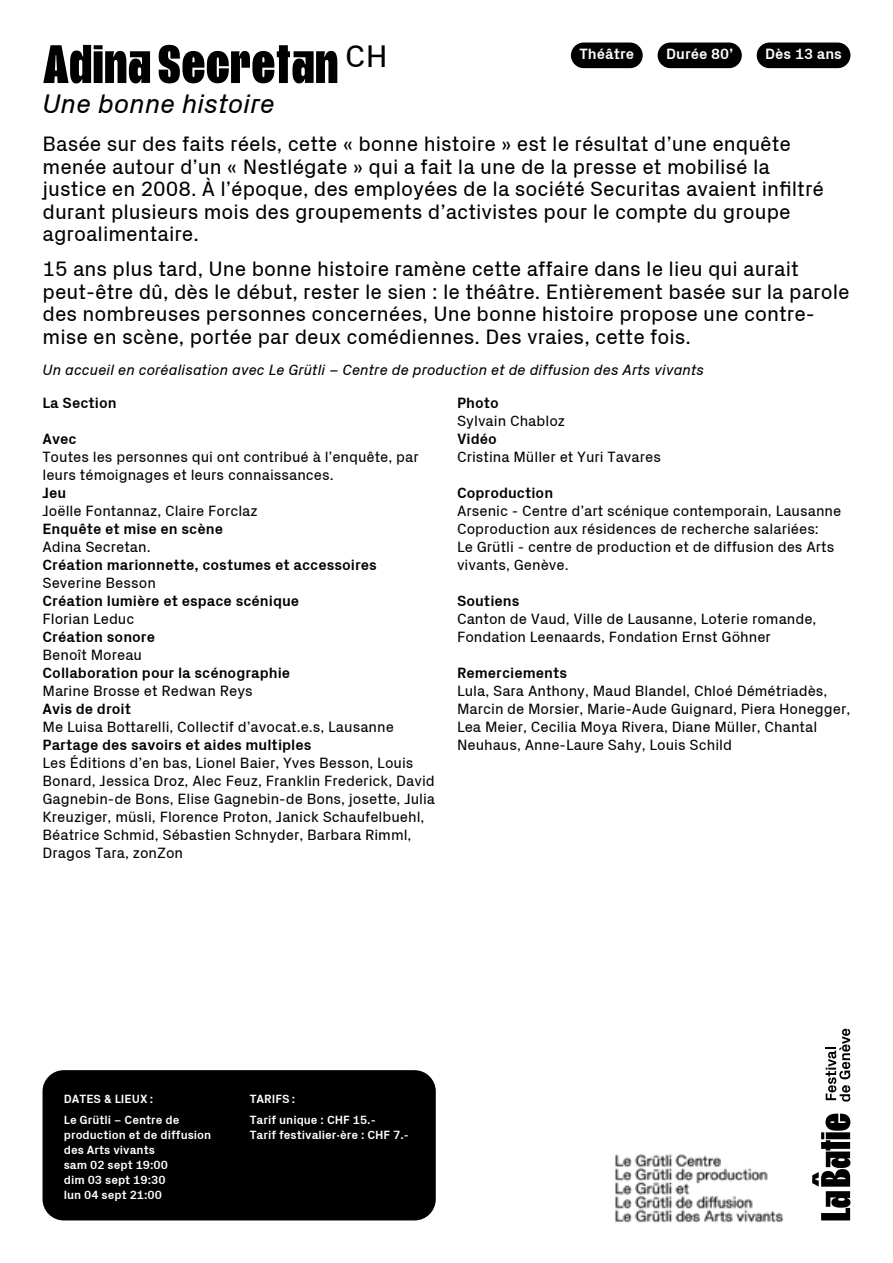
<style>
.page{position:relative;width:893px;height:1263px;background:#fff}
.page>*{position:absolute;margin:0;border:0;box-sizing:border-box;transform-origin:0 0}
.t1{font:54px "Git Sans";letter-spacing:.02em;color:#000}
.t2{font:italic 27px "Px Grotesk";color:#000}
.t3{font:21px/22.5px "Px Grotesk";color:#000}
.t4{font:15px/18px "Px Grotesk";color:#000}
.t5{font:700 15px "Px Grotesk";color:#000}
.t6{font:italic 15px "Px Grotesk";color:#000}
.t7{font:700 15px "Px Grotesk";color:#fff}
.t8{font:700 12px/15px "Px Grotesk";color:#fff}
</style>
<div class="page">
<svg style="left:812px;top:1114px;width:39px;height:106px"></svg>
<svg style="left:826px;top:1029px;width:24px;height:73px"></svg>
<div style="left:571px;top:43px;width:72px;height:25px;background:#000;border-radius:13px"></div>
<div style="left:658px;top:43px;width:84px;height:25px;background:#000;border-radius:13px"></div>
<div style="left:757px;top:43px;width:93px;height:25px;background:#000;border-radius:13px"></div>
<div style="left:43px;top:1070px;width:393px;height:150px;background:#000;border-radius:21px"></div>
<img style="left:615px;top:1154px;width:169px;height:69px">
<h1 class="t1" style="left:43px;top:39px;width:347px">Adina Secretan <sup>CH</sup></h1>
<h2 class="t2" style="left:43px;top:89px;width:234px">Une bonne histoire</h2>
<p class="t3" style="left:43px;top:132px;width:783px">Basée sur des faits réels, cette « bonne histoire » est le résultat d’une enquête menée autour d’un « Nestlégate » qui a fait la une de la presse et mobilisé la justice en 2008. À l’époque, des employées de la société Securitas avaient infiltré durant plusieurs mois des groupements d’activistes pour le compte du groupe agroalimentaire.</p>
<p class="t3" style="left:43px;top:258px;width:809px">15 ans plus tard, Une bonne histoire ramène cette affaire dans le lieu qui aurait peut-être dû, dès le début, rester le sien : le théâtre. Entièrement basée sur la parole des nombreuses personnes concernées, Une bonne histoire propose une contre&shy;mise en scène, portée par deux comédiennes. Des vraies, cette fois.</p>
<p class="t6" style="left:43px;top:361px;width:663px">Un accueil en coréalisation avec Le Grütli – Centre de production et de diffusion des Arts vivants</p>
<p class="t5" style="left:43px;top:394px;width:76px">La Section</p>
<p class="t5" style="left:43px;top:430px;width:36px">Avec</p>
<p class="t4" style="left:43px;top:448px;width:378px">Toutes les personnes qui ont contribué à l’enquête, par leurs témoignages et leurs connaissances.</p>
<p class="t5" style="left:43px;top:484px;width:25px">Jeu</p>
<p class="t4" style="left:43px;top:502px;width:217px">Joëlle Fontannaz, Claire Forclaz</p>
<p class="t5" style="left:43px;top:520px;width:182px">Enquête et mise en scène</p>
<p class="t4" style="left:43px;top:538px;width:110px">Adina Secretan.</p>
<p class="t5" style="left:43px;top:556px;width:336px">Création marionnette, costumes et accessoires</p>
<p class="t4" style="left:43px;top:574px;width:115px">Severine Besson</p>
<p class="t5" style="left:43px;top:592px;width:258px">Création lumière et espace scénique</p>
<p class="t4" style="left:43px;top:610px;width:93px">Florian Leduc</p>
<p class="t5" style="left:43px;top:628px;width:114px">Création sonore</p>
<p class="t4" style="left:43px;top:646px;width:101px">Benoît Moreau</p>
<p class="t5" style="left:43px;top:664px;width:249px">Collaboration pour la scénographie</p>
<p class="t4" style="left:43px;top:682px;width:212px">Marine Brosse et Redwan Reys</p>
<p class="t5" style="left:43px;top:700px;width:90px">Avis de droit</p>
<p class="t4" style="left:43px;top:718px;width:353px">Me Luisa Bottarelli, Collectif d’avocat.e.s, Lausanne</p>
<p class="t5" style="left:43px;top:736px;width:270px">Partage des savoirs et aides multiples</p>
<p class="t4" style="left:43px;top:754px;width:394px">Les Éditions d’en bas, Lionel Baier, Yves Besson, Louis Bonard, Jessica Droz, Alec Feuz, Franklin Frederick, David Gagnebin-de Bons, Elise Gagnebin-de Bons, josette, Julia Kreuziger, müsli, Florence Proton, Janick Schaufelbuehl, Béatrice Schmid, Sébastien Schnyder, Barbara Rimml, Dragos Tara, zonZon</p>
<p class="t7" style="left:579px;top:45px;width:56px">Théâtre</p>
<p class="t7" style="left:666px;top:45px;width:69px">Durée 80’</p>
<p class="t7" style="left:765px;top:45px;width:78px">Dès 13 ans</p>
<p class="t5" style="left:457px;top:394px;width:43px">Photo</p>
<p class="t4" style="left:457px;top:412px;width:110px">Sylvain Chabloz</p>
<p class="t5" style="left:457px;top:430px;width:41px">Vidéo</p>
<p class="t4" style="left:457px;top:448px;width:205px">Cristina Müller et Yuri Tavares</p>
<p class="t5" style="left:457px;top:484px;width:98px">Coproduction</p>
<p class="t4" style="left:457px;top:502px;width:386px">Arsenic - Centre d’art scénique contemporain, Lausanne Coproduction aux résidences de recherche salariées:<br>Le Grütli - centre de production et de diffusion des Arts vivants, Genève.</p>
<p class="t5" style="left:457px;top:592px;width:64px">Soutiens</p>
<p class="t4" style="left:457px;top:610px;width:361px">Canton de Vaud, Ville de Lausanne, Loterie romande,<br>Fondation Leenaards, Fondation Ernst Göhner</p>
<p class="t5" style="left:457px;top:664px;width:112px">Remerciements</p>
<p class="t4" style="left:457px;top:682px;width:395px">Lula, Sara Anthony, Maud Blandel, Chloé Démétriadès, Marcin de Morsier, Marie-Aude Guignard, Piera Honegger, Lea Meier, Cecilia Moya Rivera, Diane Müller, Chantal Neuhaus, Anne-Laure Sahy, Louis Schild</p>
<p class="t8" style="left:64px;top:1087px;width:117px;line-height:21.5px">DATES &amp; LIEUX :<br>Le Grütli – Centre de</p>
<p class="t8" style="left:64px;top:1127px;width:149px">production et de diffusion des Arts vivants<br>sam 02 sept 19:00<br>dim 03 sept 19:30<br>lun 04 sept 21:00</p>
<p class="t8" style="left:250px;top:1087px;width:127px;line-height:21.5px">TARIFS :<br>Tarif unique : CHF 15.-</p>
<p class="t8" style="left:250px;top:1127px;width:161px">Tarif festivalier·ère : CHF 7.-</p>
</div>
